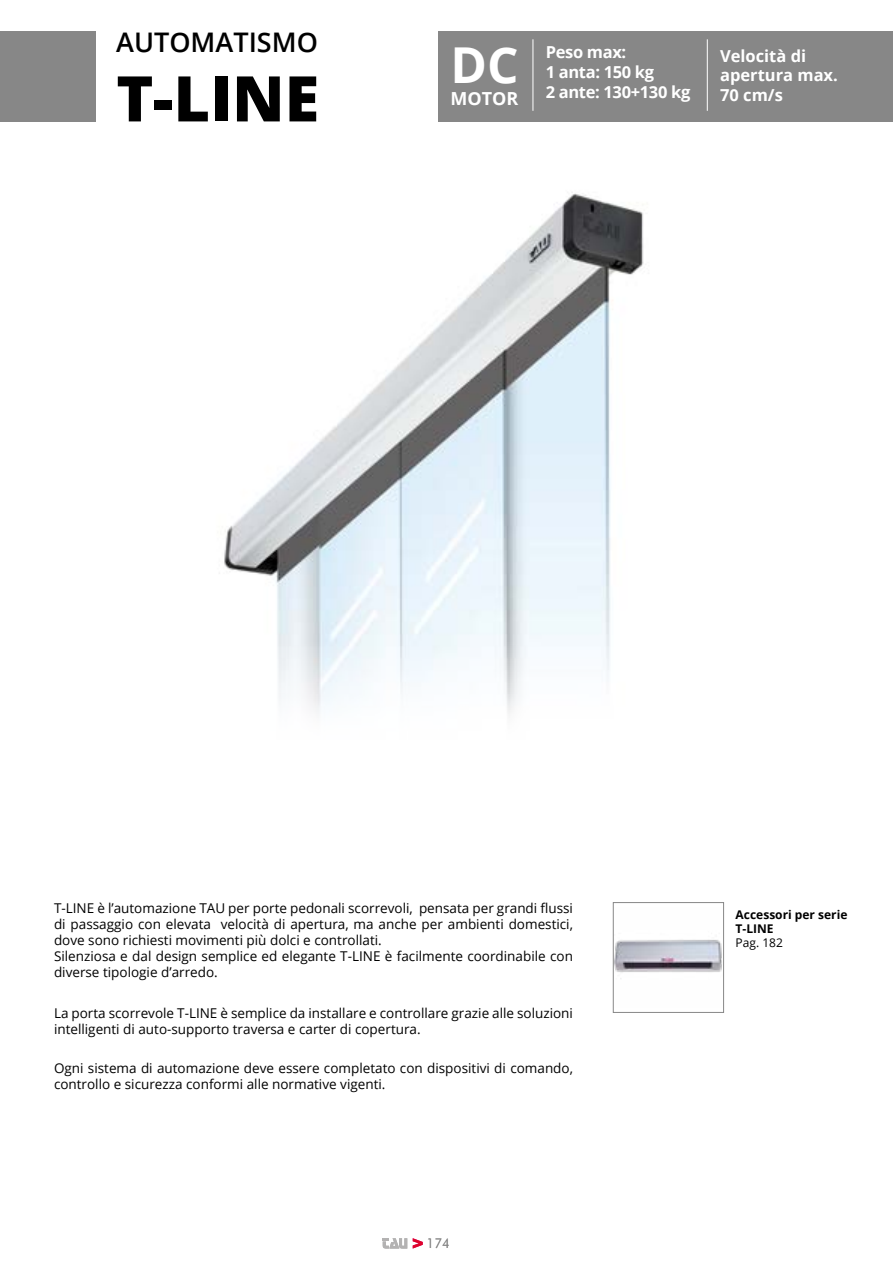
<style>
.page{position:relative;width:893px;height:1263px;background:#fff}
.page>*{position:absolute;margin:0;border:0;box-sizing:border-box;transform-origin:0 0}
.t1{font:800 63px "Open Sans";color:#000}
.t2{font:700 49.5px "Open Sans";color:#fff}
.t3{font:600 27px "Open Sans";color:#000}
.t4{font:700 18px "Open Sans";color:#fff}
.t5{font:700 16.5px/19.8px "Open Sans";letter-spacing:-.01em;color:#fff}
.t6{font:13.5px/16.2px "Open Sans";color:#000}
.t7{font:300 13.5px "Futura BT";color:#878787}
.t8{font:700 12px/14.4px "Open Sans";color:#000}
.t9{font:12px "Open Sans";color:#000}
</style>
<div class="page">
<svg style="left:413px;top:1238px;width:10px;height:10px"></svg>
<svg style="left:383px;top:1238px;width:24px;height:10px"></svg>
<div style="left:0;top:31px;width:96px;height:91px;background:#878787"></div>
<img style="left:224px;top:192px;width:420px;height:522px">
<img style="left:615px;top:939px;width:107px;height:40px">
<div style="left:613px;top:902px;width:111px;height:111px;border:1px solid #878787"></div>
<div style="left:439px;top:31px;width:454px;height:91px;background:#878787"></div>
<hr style="left:533px;top:39px;width:1px;height:72px;background:#fff">
<hr style="left:707px;top:39px;width:1px;height:72px;background:#fff">
<h3 class="t3" style="left:116px;top:24px;width:203px">AUTOMATISMO</h3>
<h1 class="t1" style="left:116px;top:51px;width:204px">T-LINE</h1>
<h2 class="t2" style="left:450px;top:30px;width:70px">DC</h2>
<h3 class="t4" style="left:450px;top:86px;width:69px">MOTOR</h3>
<p class="t5" style="left:546px;top:42px;width:146px">Peso max:<br>1 anta: 150 kg<br>2 ante: 130+130 kg</p>
<p class="t5" style="left:720px;top:45px;width:119px">Velocità di apertura max.<br>70 cm/s</p>
<p class="t6" style="left:54px;top:899px;width:520px">T-LINE è l’automazione TAU per porte pedonali scorrevoli, pensata per grandi flussi di passaggio con elevata velocità di apertura, ma anche per ambienti domestici, dove sono richiesti movimenti più dolci e controllati.<br>Silenziosa e dal design semplice ed elegante T-LINE è facilmente coordinabile con diverse tipologie d’arredo.</p>
<p class="t6" style="left:54px;top:1004px;width:520px">La porta scorrevole T-LINE è semplice da installare e controllare grazie alle soluzioni intelligenti di auto-supporto traversa e carter di copertura.</p>
<p class="t6" style="left:54px;top:1059px;width:520px">Ogni sistema di automazione deve essere completato con dispositivi di comando, controllo e sicurezza conformi alle normative vigenti.</p>
<p class="t7" style="left:427px;top:1235px;width:25px">174</p>
<p class="t8" style="left:736px;top:907px;width:113px">Accessori per serie<br>T-LINE</p>
<p class="t9" style="left:736px;top:935px;width:49px">Pag. 182</p>
</div>
